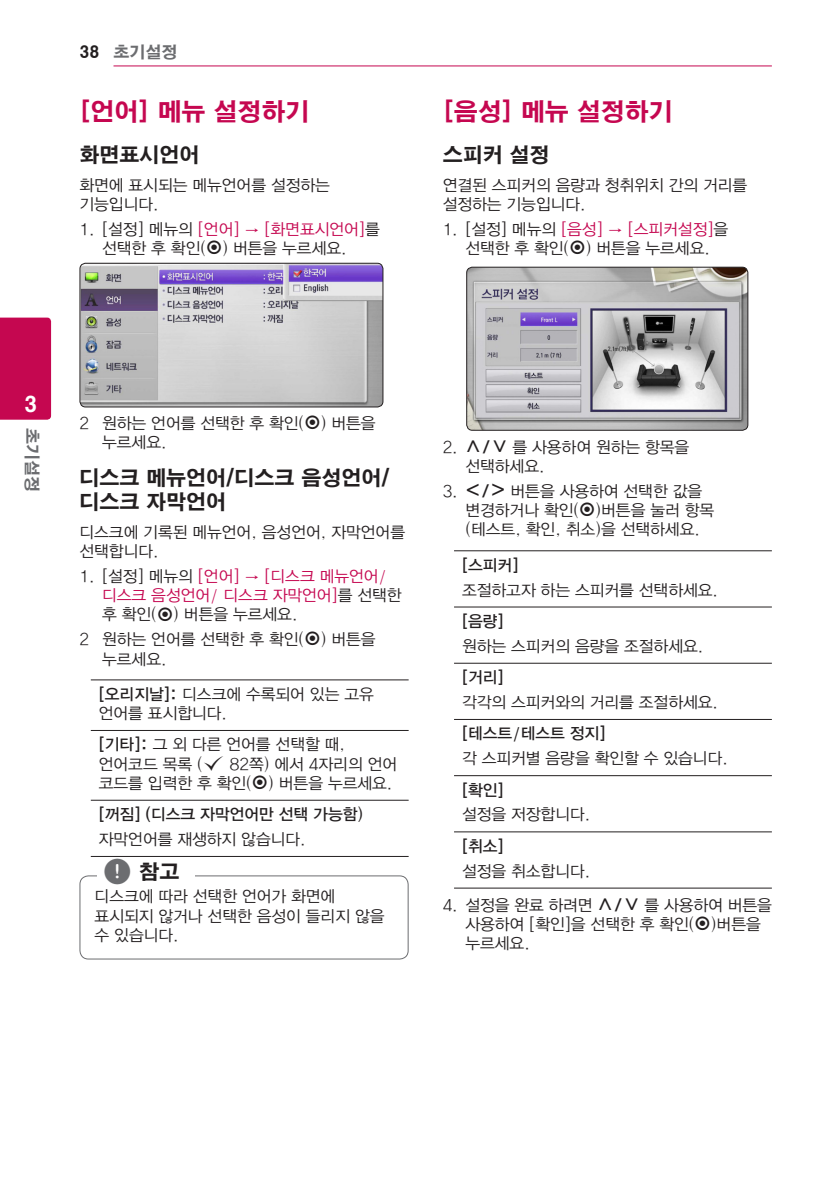
<style>
.page{position:relative;width:840px;height:1191px;background:#fff}
.page>*{position:absolute;margin:0;border:0;box-sizing:border-box;transform-origin:0 0}
.Title_2{font:24px "HY Go Thic Extra";color:#c50750}
.t1{font:21px "HY Go Thic Extra";color:#fff}
.Title_3{font:20px/24px "HY Go Thic Extra";color:#231f20}
.Content_text_Num{font:16px/19.2px "Yoon Gothic L";color:#231f20}
.Content_text_Light{font:16px/19.2px "Yoon Gothic L";color:#231f20}
.Content_text_SemiBol{font:16px/19.2px "Yoon Gothic L";color:#231f20}
.Content_text_Num-2{font:16px/19.2px "Yoon Gothic L";color:#c50750}
.Content_text_SemiBol-2{font:16px "Yoon Gothic M";color:#231f20}
.t2{font:16px "HY Go Thic Extra";color:#6c6d70}
.s1{color:#231f20}
.s2{color:#c50750}
.s3{font-family:"UPSYS Common"}
.s4{font-family:"UPSYS Common";color:#231f20}
.s5{font-family:"Yoon Gothic M"}
.s6{font-family:"UPSYS Boxed Number"}
.s7{font-family:"UPSYS Common";font-size:30px;color:#6c6d70}
</style>
<div class="page">
<hr style="left:113px;top:65px;width:658px;height:1px;background:#c50750">
<div style="left:0;top:317px;width:51px;height:103px;background:#c50750"></div>
<img style="left:80px;top:263px;width:303px;height:144px">
<div style="left:79px;top:263px;width:304px;height:144px;border:1px solid #231f20;border-radius:6px"></div>
<hr style="left:91px;top:679px;width:317px;height:1px;background:#231f20">
<hr style="left:91px;top:730px;width:317px;height:1px;background:#231f20">
<hr style="left:91px;top:799px;width:317px;height:1px;background:#231f20">
<hr style="left:91px;top:856px;width:317px;height:1px;background:#231f20">
<div style="left:79px;top:875px;width:329px;height:84px;border:1px solid #6c6d70;border-radius:9px"></div>
<div style="left:97px;top:868px;width:97px;height:20px;background:#fff"></div>
<img style="left:467px;top:267px;width:280px;height:163px">
<div style="left:466px;top:267px;width:282px;height:164px;border:1px solid #231f20;border-radius:6px"></div>
<hr style="left:454px;top:550px;width:317px;height:1px;background:#231f20">
<hr style="left:454px;top:606px;width:317px;height:1px;background:#231f20">
<hr style="left:454px;top:662px;width:317px;height:1px;background:#231f20">
<hr style="left:454px;top:719px;width:317px;height:1px;background:#231f20">
<hr style="left:454px;top:775px;width:317px;height:1px;background:#231f20">
<hr style="left:454px;top:831px;width:317px;height:1px;background:#231f20">
<hr style="left:454px;top:887px;width:317px;height:1px;background:#231f20">
<p class="t2" style="left:79px;top:44px;width:100px"><span class="s1">38</span> 초기설정</p>
<p class="Title_2" style="left:79px;top:100px;width:231px">[언어] 메뉴 설정하기</p>
<p class="Title_3" style="left:79px;top:143px;width:121px">화면표시언어</p>
<p class="Content_text_Light" style="left:79px;top:174px;width:252px">화면에 표시되는 메뉴언어를 설정하는 기능입니다.</p>
<p class="Content_text_Num" style="left:102px;top:218px;width:279px;text-indent:-23px">1. [설정] 메뉴의 <span class="s2">[언어] → [화면표시언어]</span>를 선택한 후 확인(<span class="s3">b</span>) 버튼을 누르세요.</p>
<p class="Title_2" style="left:442px;top:100px;width:231px">[음성] 메뉴 설정하기</p>
<p class="Title_3" style="left:442px;top:143px;width:108px">스피커 설정</p>
<p class="Content_text_Light" style="left:442px;top:174px;width:306px">연결된 스피커의 음량과 청취위치 간의 거리를 설정하는 기능입니다.</p>
<p class="Content_text_Num" style="left:442px;top:218px;width:287px;text-align:center">1. [설정] 메뉴의 <span class="s2">[음성] → [스피커설정]</span>을 선택한 후 확인(<span class="s3">b</span>) 버튼을 누르세요.</p>
<h2 class="t1" style="left:24px;top:394px;width:15px">3</h2>
<p class="t2" style="left:40px;top:428px;width:65px;rotate:90deg">초기설정</p>
<p class="Content_text_Num" style="left:102px;top:412px;width:275px;text-indent:-23px">2 원하는 언어를 선택한 후 확인(<span class="s3">b</span>) 버튼을 누르세요.</p>
<p class="Title_3" style="left:79px;top:466px;width:311px">디스크 메뉴언어/디스크 음성언어/ 디스크 자막언어</p>
<p class="Content_text_Light" style="left:79px;top:521px;width:327px">디스크에 기록된 메뉴언어, 음성언어, 자막언어를 선택합니다.</p>
<p class="Content_text_Num-2" style="left:102px;top:565px;width:301px;text-indent:-23px"><span class="s1">1. [설정] 메뉴의</span> [언어] → [디스크 메뉴언어/ 디스크 음성언어/ 디스크 자막언어]<span class="s1">를 선택한 후 확인(</span><span class="s4">b</span><span class="s1">) 버튼을 누르세요.</span></p>
<p class="Content_text_Num" style="left:102px;top:628px;width:275px;text-indent:-23px">2 원하는 언어를 선택한 후 확인(<span class="s3">b</span>) 버튼을 누르세요.</p>
<p class="Content_text_SemiBol" style="left:99px;top:682px;width:276px"><span class="s5">[오리지날]:</span> 디스크에 수록되어 있는 고유 언어를 표시합니다.</p>
<p class="Content_text_SemiBol" style="left:99px;top:733px;width:300px"><span class="s5">[기타]:</span> 그 외 다른 언어를 선택할 때, 언어코드 목록 (<span class="s6">=</span> 82쪽) 에서 4자리의 언어 코드를 입력한 후 확인(<span class="s3">b</span>) 버튼을 누르세요.</p>
<p class="Content_text_SemiBol-2" style="left:99px;top:800px;width:266px">[꺼짐] (디스크 자막언어만 선택 가능함)</p>
<p class="Content_text_Light" style="left:99px;top:827px;width:208px">자막언어를 재생하지 않습니다.</p>
<p class="Title_3" style="left:103px;top:859px;width:78px"><span class="s7">,</span> 참고</p>
<p class="Content_text_SemiBol" style="left:95px;top:885px;width:291px">디스크에 따라 선택한 언어가 화면에 표시되지 않거나 선택한 음성이 들리지 않을 수 있습니다.</p>
<p class="Content_text_Num" style="left:465px;top:436px;width:225px;text-indent:-23px">2. <span class="s3">W/S</span> 를 사용하여 원하는 항목을 선택하세요.</p>
<p class="Content_text_Num" style="left:465px;top:480px;width:250px;text-indent:-23px">3. <span class="s3">A/D</span> 버튼을 사용하여 선택한 값을 변경하거나 확인(<span class="s3">b</span>)버튼을 눌러 항목 (테스트, 확인, 취소)을 선택하세요.</p>
<p class="Content_text_SemiBol-2" style="left:462px;top:551px;width:58px">[스피커]</p>
<p class="Content_text_Light" style="left:462px;top:578px;width:257px">조절하고자 하는 스피커를 선택하세요.</p>
<p class="Content_text_SemiBol-2" style="left:462px;top:607px;width:43px">[음량]</p>
<p class="Content_text_Light" style="left:462px;top:634px;width:243px">원하는 스피커의 음량을 조절하세요.</p>
<p class="Content_text_SemiBol-2" style="left:462px;top:663px;width:43px">[거리]</p>
<p class="Content_text_Light" style="left:462px;top:690px;width:257px">각각의 스피커와의 거리를 조절하세요.</p>
<p class="Content_text_SemiBol-2" style="left:462px;top:719px;width:145px">[테스트/테스트 정지]</p>
<p class="Content_text_Light" style="left:462px;top:747px;width:267px">각 스피커별 음량을 확인할 수 있습니다.</p>
<p class="Content_text_SemiBol-2" style="left:462px;top:775px;width:43px">[확인]</p>
<p class="Content_text_Light" style="left:462px;top:803px;width:130px">설정을 저장합니다.</p>
<p class="Content_text_SemiBol-2" style="left:462px;top:832px;width:43px">[취소]</p>
<p class="Content_text_Light" style="left:462px;top:859px;width:130px">설정을 취소합니다.</p>
<p class="Content_text_Num" style="left:465px;top:893px;width:308px;text-indent:-23px">4. 설정을 완료 하려면 <span class="s3">W/S</span> 를 사용하여 버튼을 사용하여 [확인]을 선택한 후 확인(<span class="s3">b</span>)버튼을 누르세요.</p>
</div>
